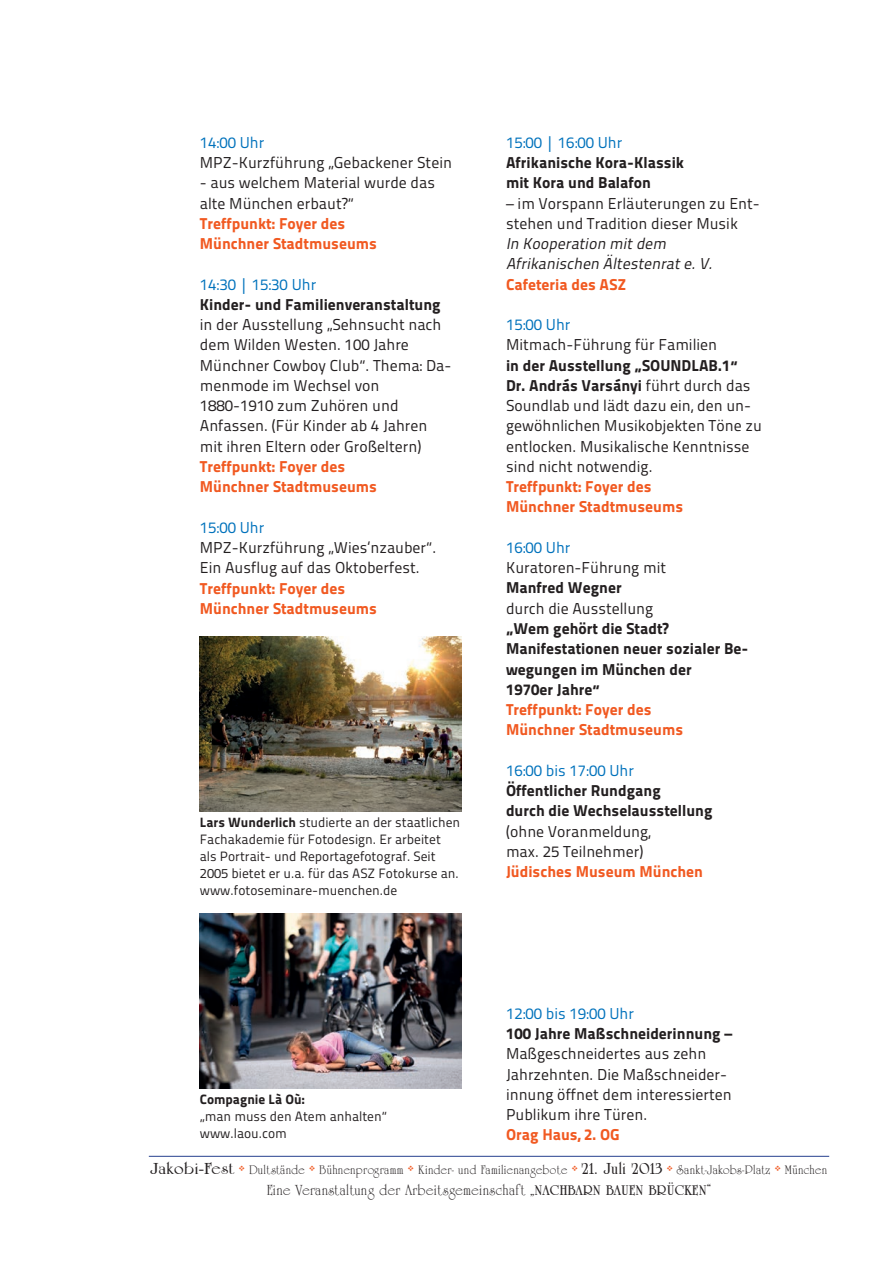
<style>
.page{position:relative;width:893px;height:1263px;background:#fff}
.page>*{position:absolute;margin:0;border:0;box-sizing:border-box;transform-origin:0 0}
.t1{font:700 17.25px "University Roman BT";letter-spacing:.03em;color:#231f20;scale:1.1 1}
.t2{font:700 17.25px "University Roman BT";letter-spacing:.03em;color:#231f20}
.t3{font:15.75px/20.2px "Titillium Maps 29 L 400 wt";color:#231f20}
.t4{font:15.75px/20.2px "Titillium Maps 29 L 999 wt";color:#231f20}
.t5{font:15.75px/20.2px "Titillium Maps 29 L 999 wt";color:#f15921}
.t6{font:15.75px "Titillium Maps 29 L 400 wt";color:#0072bc}
.t7{font:italic 15.75px/20.2px "Titillium Maps 29 L 400 wt";color:#231f20}
.t8{font:15px "University Roman";letter-spacing:.03em;color:#231f20}
.t9{font:13.5px/16.8px "Titillium Maps 29 L 400 wt";color:#231f20}
.t10{font:13.5px "Titillium Maps 29 L 999 wt";color:#231f20}
.t11{font:12.75px "University Roman";letter-spacing:.03em;color:#231f20}
.s1{font-family:"Titillium Maps 29 L 999 wt"}
.s2{font-family:"Titillium Maps 29 L 400 wt"}
.s3{font-family:"University Roman BT";font-weight:700}
</style>
<div class="page">
<hr style="left:149px;top:1156px;width:680px;height:1px;background:#253f8e">
<img style="left:200px;top:636px;width:261px;height:175px">
<img style="left:200px;top:914px;width:261px;height:174px">
<p class="t6" style="left:200px;top:131px;width:66px">14:00 Uhr</p>
<p class="t3" style="left:200px;top:152px;width:254px">MPZ-Kurzführung „Gebackener Stein</p>
<p class="t3" style="left:200px;top:172px;width:237px">- aus welchem Material wurde das alte München erbaut?“</p>
<p class="t5" style="left:200px;top:212px;width:179px">Treffpunkt: Foyer des<br>Münchner Stadtmuseums</p>
<p class="t6" style="left:200px;top:272px;width:118px">14:30 | 15:30 Uhr</p>
<p class="t4" style="left:200px;top:293px;width:242px">Kinder- und Familienveranstaltung</p>
<p class="t3" style="left:200px;top:314px;width:253px">in der Ausstellung „Sehnsucht nach dem Wilden Westen. 100 Jahre<br>Münchner Cowboy Club“. Thema: Da&shy;menmode im Wechsel von<br>1880-1910 zum Zuhören und<br>Anfassen. (Für Kinder ab 4 Jahren mit ihren Eltern oder Großeltern)</p>
<p class="t5" style="left:200px;top:455px;width:179px">Treffpunkt: Foyer des<br>Münchner Stadtmuseums</p>
<p class="t6" style="left:200px;top:515px;width:66px">15:00 Uhr</p>
<p class="t3" style="left:200px;top:536px;width:238px">MPZ-Kurzführung „Wies‘nzauber“.<br>Ein Ausflug auf das Oktoberfest.</p>
<p class="t5" style="left:200px;top:577px;width:179px">Treffpunkt: Foyer des<br>Münchner Stadtmuseums</p>
<p class="t9" style="left:200px;top:813px;width:262px"><span class="s1">Lars Wunderlich</span> studierte an der staatlichen Fachakademie für Fotodesign. Er arbeitet als Portrait- und Reportagefotograf. Seit 2005 bietet er u.a. für das ASZ Fotokurse an. www.fotoseminare-muenchen.de</p>
<p class="t10" style="left:200px;top:1088px;width:106px">Compagnie Là Où:</p>
<p class="t9" style="left:200px;top:1107px;width:189px">„man muss den Atem anhalten“ www.laou.com</p>
<p class="t6" style="left:506px;top:131px;width:118px">15:00 | 16:00 Uhr</p>
<p class="t4" style="left:506px;top:152px;width:180px">Afrikanische Kora-Klassik mit Kora und Balafon</p>
<p class="t3" style="left:506px;top:192px;width:255px">– im Vorspann Erläuterungen zu Ent&shy;stehen und Tradition dieser Musik</p>
<p class="t7" style="left:506px;top:233px;width:212px">In Kooperation mitdem<br>Afrikanischen Ältestenrate.V.</p>
<p class="t5" style="left:506px;top:273px;width:122px">Cafeteria des ASZ</p>
<p class="t6" style="left:506px;top:313px;width:66px">15:00 Uhr</p>
<p class="t3" style="left:506px;top:334px;width:213px">Mitmach-Führung für Familien</p>
<p class="t4" style="left:506px;top:354px;width:246px">in der Ausstellung „SOUNDLAB.1“<br>Dr. András Varsányi <span class="s2">führt durch das</span></p>
<p class="t3" style="left:506px;top:395px;width:257px">Soundlab und lädt dazu ein, den un&shy;gewöhnlichen Musikobjekten Töne zu entlocken. Musikalische Kenntnisse sind nicht notwendig.</p>
<p class="t5" style="left:506px;top:476px;width:179px">Treffpunkt: Foyer des<br>Münchner Stadtmuseums</p>
<p class="t6" style="left:506px;top:536px;width:66px">16:00 Uhr</p>
<p class="t3" style="left:506px;top:557px;width:162px">Kuratoren-Führung mit</p>
<p class="t4" style="left:506px;top:577px;width:117px">Manfred Wegner</p>
<p class="t3" style="left:506px;top:597px;width:149px">durch die Ausstellung</p>
<p class="t4" style="left:506px;top:617px;width:244px">„Wem gehört die Stadt?<br>Manifestationen neuer sozialer Be&shy;wegungen im München der<br>1970er Jahre“</p>
<p class="t5" style="left:506px;top:698px;width:179px">Treffpunkt: Foyer des<br>Münchner Stadtmuseums</p>
<p class="t6" style="left:506px;top:759px;width:130px">16:00 bis 17:00 Uhr</p>
<p class="t4" style="left:506px;top:779px;width:208px">Öffentlicher Rundgang<br>durch die Wechselausstellung</p>
<p class="t3" style="left:506px;top:820px;width:146px">(ohne Voranmeldung, max. 25 Teilnehmer)</p>
<p class="t5" style="left:506px;top:860px;width:199px">Jüdisches Museum München</p>
<p class="t6" style="left:506px;top:1002px;width:130px">12:00 bis 19:00 Uhr</p>
<p class="t4" style="left:506px;top:1022px;width:228px">100 Jahre Maßschneiderinnung –</p>
<p class="t3" style="left:506px;top:1043px;width:227px">Maßgeschneidertes aus zehn<br>Jahrzehnten. Die Maßschneider&shy;innung öffnet dem interessierten<br>Publikum ihre Türen.</p>
<p class="t5" style="left:506px;top:1124px;width:115px">Orag Haus, 2. OG</p>
<p class="t1" style="left:151px;top:1158px;width:77px">Jakobi-Fest</p>
<p class="t11" style="left:239px;top:1163px;width:341px"><sup>❖</sup> Dultstände <sup>❖</sup> Bühnenprogramm <sup>❖</sup> Kinder- und Familienangebote <sup>❖</sup></p>
<p class="t2" style="left:582px;top:1158px;width:82px">21. Juli 2013</p>
<p class="t11" style="left:666px;top:1163px;width:162px"><sup>❖</sup> Sankt-Jakobs-Platz <sup>❖</sup> München</p>
<p class="t8" style="left:267px;top:1182px;width:446px">Eine Veranstaltung der Arbeitsgemeinschaft „<span class="s3">NACHBARN BAUEN BRÜCKEN</span>“</p>
</div>
